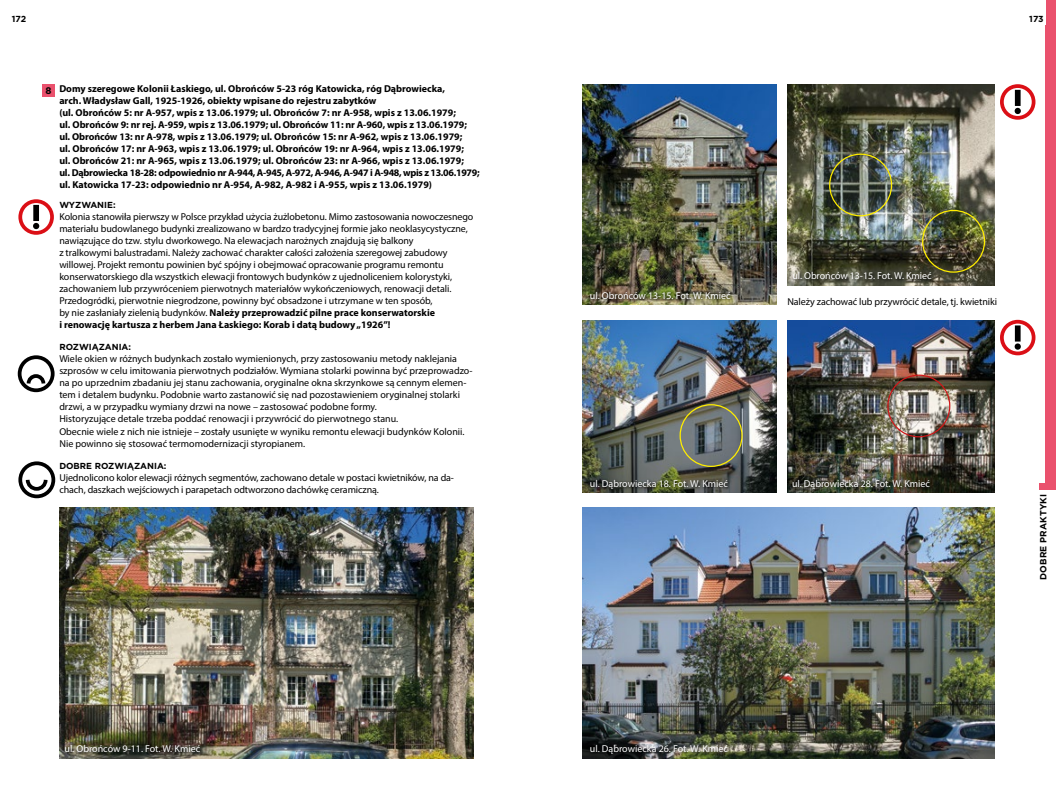
<style>
.page{position:relative;width:1056px;height:812px;background:#fff}
.page>*{position:absolute;margin:0;border:0;box-sizing:border-box;transform-origin:0 0}
.t1{font:10px/12px "Myriad Pro";letter-spacing:-.005em;color:#000}
.t2{font:700 10px/12px "Myriad Pro";color:#000}
.t3{font:10px "Myriad Pro";color:#fff}
.t4{font:700 9.62px "Gotham";color:#000}
.t5{font:700 9px "Gotham";letter-spacing:.01em;color:#000}
.t6{font:700 8.75px "Gotham";color:#000}
.s1{font-weight:700}
</style>
<div class="page">
<img style="left:582px;top:507px;width:412px;height:251px">
<div style="left:42px;top:84px;width:13px;height:13px;background:#ea516d"></div>
<img style="left:582px;top:320px;width:195px;height:172px">
<img style="left:787px;top:320px;width:207px;height:172px">
<img style="left:59px;top:507px;width:415px;height:251px">
<img style="left:787px;top:84px;width:207px;height:202px">
<img style="left:582px;top:84px;width:195px;height:221px">
<svg style="left:64px;top:743px;width:140px;height:13px;background:#3f3d30"></svg>
<svg style="left:589px;top:743px;width:143px;height:14px;background:#41443b"></svg>
<svg style="left:589px;top:477px;width:143px;height:15px;background:#464a3c"></svg>
<svg style="left:791px;top:477px;width:143px;height:15px;background:#3b3d2e"></svg>
<svg style="left:589px;top:290px;width:145px;height:12px;background:#646141"></svg>
<svg style="left:791px;top:270px;width:144px;height:13px;background:#4c4d3d"></svg>
<div style="left:18px;top:199px;width:36px;height:36px;border:4px solid #db0f16;border-radius:50%"></div>
<svg style="left:33px;top:205px;width:6px;height:24px"></svg>
<div style="left:1000px;top:84px;width:35px;height:36px;border:4px solid #db0f16;border-radius:50%"></div>
<svg style="left:1015px;top:90px;width:6px;height:24px"></svg>
<div style="left:1000px;top:320px;width:35px;height:35px;border:4px solid #db0f16;border-radius:50%"></div>
<svg style="left:1015px;top:325px;width:6px;height:24px"></svg>
<svg style="left:20px;top:357px;width:33px;height:33px"></svg>
<div style="left:18px;top:355px;width:37px;height:37px;border:4px solid #000;border-radius:50%"></div>
<svg style="left:25px;top:372px;width:22px;height:15px"></svg>
<svg style="left:20px;top:463px;width:33px;height:33px"></svg>
<div style="left:18px;top:461px;width:37px;height:37px;border:4px solid #000;border-radius:50%"></div>
<svg style="left:24px;top:476px;width:25px;height:16px"></svg>
<div style="left:922px;top:210px;width:63px;height:63px;border:1px solid #ffed00;border-radius:50%"></div>
<div style="left:829px;top:153px;width:63px;height:63px;border:1px solid #ffed00;border-radius:50%"></div>
<div style="left:679px;top:404px;width:64px;height:63px;border:1px solid #ffed00;border-radius:50%"></div>
<div style="left:887px;top:374px;width:63px;height:63px;border:1px solid #cd1719;border-radius:50%"></div>
<div style="left:1045px;top:0;width:11px;height:489px;background:#ea516d"></div>
<div style="left:1039px;top:483px;width:17px;height:6px;background:#ea516d"></div>
<p class="t6" style="left:12px;top:13px;width:16px">172</p>
<p class="t6" style="left:1029px;top:13px;width:16px">173</p>
<p class="t4" style="left:45px;top:84px;width:8px">8</p>
<p class="t2" style="left:59px;top:82px;width:422px">Domy szeregowe Kolonii Łaskiego, ul. Obrońców 5-23 róg Katowicka, róg Dąbrowiecka,<br>arch. Władysław Gall, 1925-1926, obiekty wpisane do rejestru zabytków<br>(ul. Obrońców 5: nr A-957, wpis z 13.06.1979; ul. Obrońców 7: nr A-958, wpis z 13.06.1979;<br>ul. Obrońców 9: nr rej. A-959, wpis z 13.06.1979; ul. Obrońców 11: nr A-960, wpis z 13.06.1979; ul. Obrońców 13: nr A-978, wpis z 13.06.1979; ul. Obrońców 15: nr A-962, wpis z 13.06.1979;<br>ul. Obrońców 17: nr A-963, wpis z 13.06.1979; ul. Obrońców 19: nr A-964, wpis z 13.06.1979;<br>ul. Obrońców 21: nr A-965, wpis z 13.06.1979; ul. Obrońców 23: nr A-966, wpis z 13.06.1979;<br>ul. Dąbrowiecka 18-28: odpowiednio nr A-944, A-945, A-972, A-946, A-947 i A-948, wpis z 13.06.1979; ul. Katowicka 17-23: odpowiednio nr A-954, A-982, A-982 i A-955, wpis z 13.06.1979)</p>
<p class="t6" style="left:59px;top:199px;width:58px">WYZWANIE:</p>
<p class="t1" style="left:59px;top:210px;width:416px">Kolonia stanowiła pierwszy w Polsce przykład użycia żużlobetonu. Mimo zastosowania nowoczesnego materiału budowlanego budynki zrealizowano w bardzo tradycyjnej formie jako neoklasycystyczne, nawiązujące do tzw. stylu dworkowego. Na elewacjach narożnych znajdują się balkony<br>z tralkowymi balustradami. Należy zachować charakter całości założenia szeregowej zabudowy willowej. Projekt remontu powinien być spójny i obejmować opracowanie programu remontu konserwatorskiego dla wszystkich elewacji frontowych budynków z ujednoliceniem kolorystyki, zachowaniem lub przywróceniem pierwotnych materiałów wykończeniowych, renowacji detali.<br>Przedogródki, pierwotnie niegrodzone, powinny być obsadzone i utrzymane w ten sposób,<br>by nie zasłaniały zielenią budynków. <span class="s1">Należy przeprowadzić pilne prace konserwatorskie<br>i renowację kartusza z herbem Jana Łaskiego: Korab i datą budowy „1926”!</span></p>
<p class="t6" style="left:59px;top:341px;width:73px">ROZWIĄZANIA:</p>
<p class="t1" style="left:59px;top:353px;width:415px">Wiele okien w różnych budynkach zostało wymienionych, przy zastosowaniu metody naklejania szprosów w celu imitowania pierwotnych podziałów. Wymiana stolarki powinna być przeprowadzo&shy;na po uprzednim zbadaniu jej stanu zachowania, oryginalne okna skrzynkowe są cennym elemen&shy;tem i detalem budynku. Podobnie warto zastanowić się nad pozostawieniem oryginalnej stolarki drzwi, a w przypadku wymiany drzwi na nowe – zastosować podobne formy.<br>Historyzujące detale trzeba poddać renowacji i przywrócić do pierwotnego stanu.<br>Obecnie wiele z nich nie istnieje – zostały usunięte w wyniku remontu elewacji budynków Kolonii.<br>Nie powinno się stosować termomodernizacji styropianem.</p>
<p class="t6" style="left:59px;top:460px;width:109px">DOBRE ROZWIĄZANIA:</p>
<p class="t1" style="left:59px;top:471px;width:396px">Ujednolicono kolor elewacji różnych segmentów, zachowano detale w postaci kwietników, na da&shy;chach, daszkach wejściowych i parapetach odtworzono dachówkę ceramiczną.</p>
<p class="t3" style="left:590px;top:289px;width:142px">ul. Obrońców 13-15. Fot. W. Kmieć</p>
<p class="t3" style="left:792px;top:270px;width:141px">ul. Obrońców 13-15. Fot. W. Kmieć</p>
<p class="t1" style="left:787px;top:296px;width:211px">Należy zachować lub przywrócić detale, tj. kwietniki</p>
<p class="t3" style="left:590px;top:477px;width:140px">ul. Dąbrowiecka 18. Fot. W. Kmieć</p>
<p class="t3" style="left:792px;top:477px;width:140px">ul. Dąbrowiecka 28. Fot. W. Kmieć</p>
<p class="t5" style="left:1037px;top:579px;width:87px;rotate:-90deg">DOBRE PRAKTYKI</p>
<p class="t3" style="left:64px;top:742px;width:137px">ul. Obrońców 9-11. Fot. W. Kmieć</p>
<p class="t3" style="left:590px;top:742px;width:140px">ul. Dąbrowiecka 26. Fot. W. Kmieć</p>
</div>
